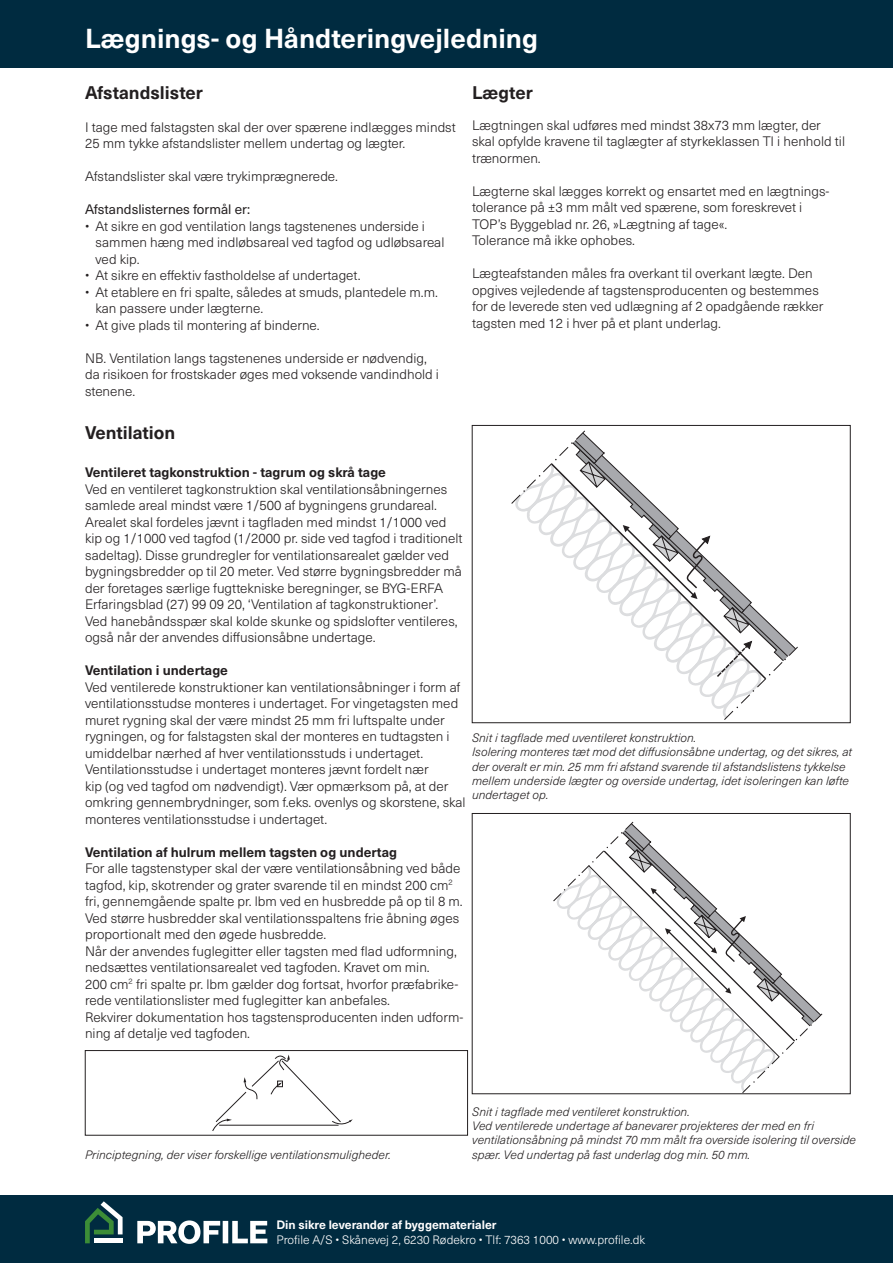
<style>
.page{position:relative;width:893px;height:1263px;background:#fff}
.page>*{position:absolute;margin:0;border:0;box-sizing:border-box;transform-origin:0 0}
.t1{font:700 27px "Neue Haas Unica W1 G";color:#fff}
.t2{font:700 18px "Neue Haas Unica W1 G";color:#231f20}
.t3{font:300 13.5px/16.5px "Neue Haas Unica W1 G";color:#231f20}
.t4{font:700 13.5px "Neue Haas Unica W1 G";color:#231f20}
.t5{font:13.5px "Neue Haas Unica W1 G";color:#231f20}
.t6{font:italic 300 12px/14.4px "Neue Haas Unica W1 G";color:#231f20}
.t7{font:300 12px "Neue Haas Unica W1 G";color:#fff}
.t8{font:700 12px "Neue Haas Unica W1 G";color:#fff}
.s1{font-weight:700}
</style>
<div class="page">
<div style="left:0;top:0;width:893px;height:68px;background:#002b40"></div>
<div style="left:0;top:1195px;width:893px;height:68px;background:#002b40"></div>
<svg style="left:85px;top:1201px;width:38px;height:42px"></svg>
<svg style="left:137px;top:1220px;width:130px;height:24px"></svg>
<svg style="left:212px;top:1054px;width:141px;height:77px"></svg>
<hr style="left:219px;top:1125px;width:120px;height:1px;background:#231f20">
<div style="left:85px;top:1050px;width:383px;height:85px;border:1px solid #231f20"></div>
<svg style="left:511px;top:430px;width:287px;height:290px"></svg>
<div style="left:472px;top:425px;width:378px;height:298px;border:1px solid #231f20"></div>
<svg style="left:553px;top:821px;width:270px;height:271px"></svg>
<h1 class="t1" style="left:85px;top:18px;width:454px">Lægnings- og Håndteringvejledning</h1>
<p class="t2" style="left:85px;top:79px;width:119px">Afstandslister</p>
<p class="t3" style="left:85px;top:118px;width:372px">I tage med falstagsten skal der over spærene indlægges mindst<br>25 mm tykke afstandslister mellem undertag og lægter.</p>
<p class="t3" style="left:85px;top:168px;width:255px">Afstandslister skal være trykimprægnerede.</p>
<p class="t5" style="left:85px;top:200px;width:167px">Afstandslisternes formål er:</p>
<p class="t3" style="left:96px;top:217px;width:350px;text-indent:-11px">• At sikre en god ventilation langs tagstenenes underside i sammen hæng med indløbsareal ved tagfod og udløbsareal ved kip.</p>
<p class="t3" style="left:85px;top:267px;width:277px">• At sikre en effektiv fastholdelse af undertaget.</p>
<p class="t3" style="left:96px;top:283px;width:344px;text-indent:-11px">• At etablere en fri spalte, således at smuds, plantedele m.m. kan passere under lægterne.</p>
<p class="t3" style="left:85px;top:316px;width:236px">• At give plads til montering af binderne.</p>
<p class="t3" style="left:85px;top:349px;width:355px">NB. Ventilation langs tagstenenes underside er nødvendig, da risikoen for frostskader øges med voksende vandindhold i stenene.</p>
<p class="t2" style="left:472px;top:79px;width:62px">Lægter</p>
<p class="t3" style="left:472px;top:116px;width:375px">Lægtningen skal udføres med mindst 38x73 mm lægter, der skal opfylde kravene til taglægter af styrkeklassen TI i henhold til trænormen.</p>
<p class="t3" style="left:472px;top:182px;width:359px">Lægterne skal lægges korrekt og ensartet med en lægtnings&shy;tolerance på ±3 mm målt ved spærene, som foreskrevet i</p>
<p class="t3" style="left:472px;top:215px;width:257px">TOP’s Byggeblad nr. 26, »Lægtning af tage«.</p>
<p class="t3" style="left:472px;top:231px;width:165px">Tolerance må ikke ophobes.</p>
<p class="t3" style="left:472px;top:264px;width:342px">Lægteafstanden måles fra overkant til overkant lægte. Den</p>
<p class="t3" style="left:472px;top:281px;width:353px">opgives vejledende af tagstensproducenten og bestemmes for de leverede sten ved udlægning af 2 opadgående rækker tagsten med 12 i hver på et plant underlag.</p>
<p class="t2" style="left:85px;top:419px;width:92px">Ventilation</p>
<p class="t4" style="left:85px;top:462px;width:302px">Ventileret tagkonstruktion - tagrum og skrå tage</p>
<p class="t3" style="left:85px;top:480px;width:379px">Ved en ventileret tagkonstruktion skal ventilationsåbningernes samlede areal mindst være 1/500 af bygningens grundareal.<br>Arealet skal fordeles jævnt i tagfladen med mindst 1/1000 ved kip og 1/1000 ved tagfod (1/2000 pr. side ved tagfod i traditionelt sadeltag). Disse grundregler for ventilationsarealet gælder ved bygningsbredder op til 20 meter. Ved større bygningsbredder må der foretages særlige fugttekniske beregninger, se BYG-ERFA Erfaringsblad (27) 99 09 20, ‘Ventilation af tagkonstruktioner’.<br>Ved hanebåndsspær skal kolde skunke og spidslofter ventileres, også når der anvendes diffusionsåbne undertage.</p>
<p class="t3" style="left:85px;top:661px;width:382px"><span class="s1">Ventilation i undertage<br></span>Ved ventilerede konstruktioner kan ventilationsåbninger i form af ventilationsstudse monteres i undertaget. For vingetagsten med muret rygning skal der være mindst 25 mm fri luftspalte under rygningen, og for falstagsten skal der monteres en tudtagsten i umiddelbar nærhed af hver ventilationsstuds i undertaget.<br>Ventilationsstudse i undertaget monteres jævnt fordelt nær<br>kip (og ved tagfod om nødvendigt). Vær opmærksom på, at der omkring gennembrydninger, som f.eks. ovenlys og skorstene, skal monteres ventilationsstudse i undertaget.</p>
<p class="t4" style="left:85px;top:841px;width:314px">Ventilation af hulrum mellem tagsten og undertag</p>
<p class="t3" style="left:85px;top:859px;width:379px">For alle tagstenstyper skal der være ventilationsåbning ved både tagfod, kip, skotrender og grater svarende til en mindst 200 cm<sup>2 </sup>fri, gennemgående spalte pr. lbm ved en husbredde på op til 8 m.<br>Ved større husbredder skal ventilationsspaltens frie åbning øges proportionalt med den øgede husbredde.<br>Når der anvendes fuglegitter eller tagsten med flad udformning, nedsættes ventilationsarealet ved tagfoden. Kravet om min.</p>
<p class="t3" style="left:85px;top:975px;width:375px">200 cm<sup>2</sup> fri spalte pr. lbm gælder dog fortsat, hvorfor præfabrike&shy;rede ventilationslister med fuglegitter kan anbefales.</p>
<p class="t3" style="left:85px;top:1008px;width:380px">Rekvirer dokumentation hos tagstensproducenten inden udform-</p>
<p class="t3" style="left:85px;top:1024px;width:167px">ning af detalje ved tagfoden.</p>
<p class="t6" style="left:472px;top:730px;width:226px">Snit i tagflade med uventileret konstruktion.</p>
<p class="t6" style="left:472px;top:744px;width:382px">Isolering monteres tæt mod det diffusionsåbne undertag, og det sikres, at der overalt er min. 25 mm fri afstand svarende til afstandslistens tykkelse mellem underside lægter og overside undertag, idet isoleringen kan løfte undertaget op.</p>
<p class="t6" style="left:85px;top:1147px;width:307px">Principtegning, der viser forskellige ventilationsmuligheder.</p>
<p class="t6" style="left:472px;top:1103px;width:219px">Snit i tagflade med ventileret konstruktion.</p>
<p class="t6" style="left:472px;top:1118px;width:385px">Ved ventilerede undertage af banevarer projekteres der med en fri ventilationsåbning på mindst 70 mm målt fra overside isolering til overside spær. Ved undertag på fast underlag dog min. 50 mm.</p>
<p class="t8" style="left:276px;top:1216px;width:222px">Din sikre leverandør af byggematerialer</p>
<p class="t7" style="left:276px;top:1231px;width:370px">Profile A/S • Skånevej 2, 6230 Rødekro • Tlf: 7363 1000 • www.profile.dk</p>
</div>
